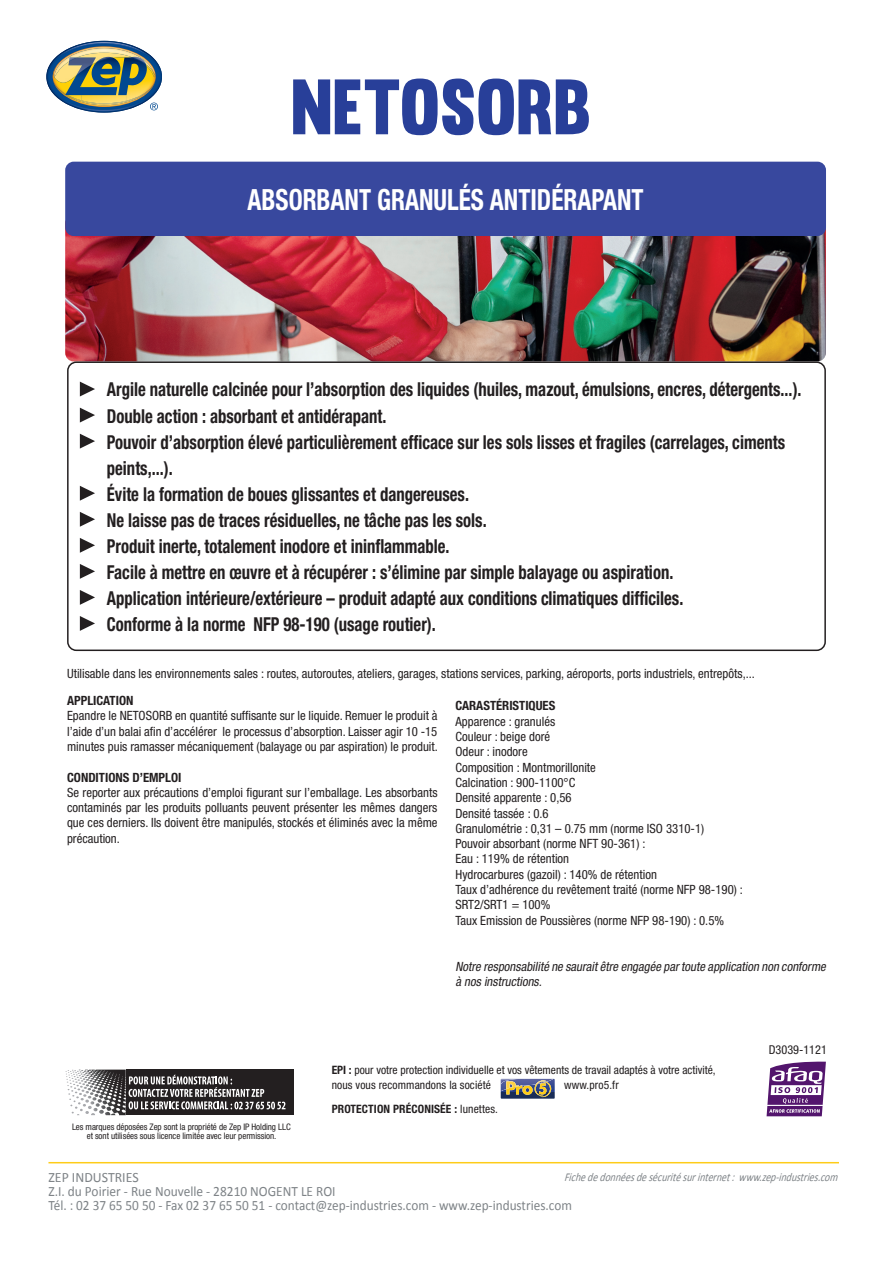
<style>
.page{position:relative;width:893px;height:1263px;background:#fff}
.page>*{position:absolute;margin:0;border:0;box-sizing:border-box;transform-origin:0 0}
.t1{font:76.8px "Muro";color:#283f99}
.t2{font:700 condensed 29.25px "Helvetica Neue LT Std";color:#fff;scale:.86 1}
.t3{font:700 condensed 19.2px/26.1px "Helvetica Neue LT Std";color:#231f20;scale:.87 1}
.t4{font:14.25px/14.2px "Calibri";color:#7e8387}
.t5{font:condensed 12.75px/15.3px "Helvetica Neue LT Std";color:#231f20;text-align:justify}
.t6{font:italic condensed 12.75px/15.3px "Helvetica Neue LT Std";color:#231f20}
.t7{font:700 condensed 12.75px "Helvetica Neue LT Std";color:#231f20}
.t8{font:condensed 12.3px "Helvetica Neue LT Std";color:#231f20}
.t9{font:italic 12px "Calibri";color:#7e8387;scale:.82 1}
.t10{font:condensed 11.55px/15px "Helvetica Neue LT Std";color:#231f20}
.t11{font:700 condensed 11.55px "Helvetica Neue LT Std";letter-spacing:.01em;color:#231f20}
.t12{font:condensed 9px/9px "Helvetica Neue LT Std";letter-spacing:-.005em;color:#231f20;text-align:center}
.s1{font-weight:700}
.s2{font-weight:400}
</style>
<div class="page">
<hr style="left:48px;top:1162px;width:791px;height:1px;background:#fecc18">
<svg style="left:150px;top:103px;width:8px;height:7px"></svg>
<img style="left:90px;top:41px;width:28px;height:1px">
<img style="left:46px;top:69px;width:2px;height:16px">
<img style="left:161px;top:70px;width:1px;height:13px">
<img style="left:79px;top:108px;width:50px;height:5px">
<img style="left:48px;top:61px;width:4px;height:31px">
<img style="left:80px;top:107px;width:48px;height:4px">
<img style="left:74px;top:42px;width:60px;height:4px">
<img style="left:52px;top:46px;width:104px;height:61px">
<img style="left:54px;top:77px;width:11px;height:6px">
<svg style="left:92px;top:46px;width:12px;height:1px"></svg>
<svg style="left:48px;top:65px;width:7px;height:13px"></svg>
<img style="left:54px;top:48px;width:99px;height:29px">
<svg style="left:65px;top:54px;width:96px;height:42px;background:#72846b"></svg>
<img style="left:65px;top:230px;width:761px;height:131px">
<svg style="left:766px;top:1061px;width:60px;height:56px"></svg>
<hr style="left:767px;top:1105px;width:56px;height:1px;background:#fff">
<div style="left:126px;top:1069px;width:167px;height:46px;background:#231f20"></div>
<svg style="left:79px;top:1069px;width:206px;height:46px"></svg>
<svg style="left:501px;top:1079px;width:54px;height:20px"></svg>
<img style="left:501px;top:1079px;width:24px;height:5px">
<div style="left:65px;top:162px;width:761px;height:74px;background:#38489e;border-radius:9px"></div>
<svg style="left:80px;top:382px;width:15px;height:14px"></svg>
<svg style="left:80px;top:408px;width:15px;height:14px"></svg>
<svg style="left:80px;top:434px;width:15px;height:15px"></svg>
<svg style="left:80px;top:486px;width:15px;height:15px"></svg>
<svg style="left:80px;top:512px;width:15px;height:15px"></svg>
<svg style="left:80px;top:538px;width:15px;height:15px"></svg>
<svg style="left:80px;top:564px;width:15px;height:15px"></svg>
<svg style="left:80px;top:590px;width:15px;height:15px"></svg>
<svg style="left:80px;top:616px;width:15px;height:15px"></svg>
<div style="left:67px;top:361px;width:759px;height:290px;border:2px solid #231f20;border-radius:9px"></div>
<h1 class="t1" style="left:291px;top:61px;width:302px">NETOSORB</h1>
<h2 class="t2" style="left:248px;top:182px;width:462px">ABSORBANT GRANULÉS ANTIDÉRAPANT</h2>
<p class="t3" style="left:107px;top:376px;width:800px">Argile naturelle calcinée pour l’absorption des liquides (huiles, mazout, émulsions, encres, détergents...).<br>Double action : absorbant et antidérapant.<br>Pouvoir d’absorption élevé particulièrement efficace sur les sols lisses et fragiles (carrelages, ciments peints,...).<br>Évite la formation de boues glissantes et dangereuses.<br>Ne laisse pas de traces résiduelles, ne tâche pas les sols.<br>Produit inerte, totalement inodore et ininflammable.<br>Facile à mettre en œuvre et à récupérer : s’élimine par simple balayage ou aspiration.<br>Application intérieure/extérieure – produit adapté aux conditions climatiques difficiles.<br>Conforme à la norme NFP 98-190 (usage routier).</p>
<p class="t5" style="left:67px;top:666px;width:689px">Utilisable dans les environnements sales : routes, autoroutes, ateliers, garages, stations services, parking, aéroports, ports industriels, entrepôts,...</p>
<p class="t7" style="left:67px;top:693px;width:68px">APPLICATION</p>
<p class="t5" style="left:67px;top:708px;width:372px">Epandre le NETOSORB en quantité suffisante sur le liquide. Remuer le produit à l’aide d’un balai afin d’accélérer le processus d’absorption. Laisser agir 10 -15 minutes puis ramasser mécaniquement (balayage ou par aspiration) le produit.</p>
<p class="t7" style="left:67px;top:769px;width:116px">CONDITIONS D’EMPLOI</p>
<p class="t5" style="left:67px;top:784px;width:372px">Se reporter aux précautions d’emploi figurant sur l’emballage. Les absorbants contaminés par les produits polluants peuvent présenter les mêmes dangers que ces derniers. Ils doivent être manipulés, stockés et éliminés avec la même précaution.</p>
<p class="t7" style="left:455px;top:698px;width:101px">CARASTÉRISTIQUES</p>
<p class="t5" style="left:455px;top:713px;width:289px;text-align:left">Apparence : granulés<br>Couleur : beige doré<br>Odeur : inodore<br>Composition : Montmorillonite<br>Calcination : 900-1100°C<br>Densité apparente : 0,56<br>Densité tassée : 0.6<br>Granulométrie : 0,31 – 0.75 mm (norme ISO 3310-1)<br>Pouvoir absorbant (norme NFT 90-361) :<br>Eau : 119% de rétention<br>Hydrocarbures (gazoil) : 140% de rétention<br>Taux d’adhérence du revêtement traité (norme NFP 98-190) :<br>SRT2/SRT1 = 100%<br>Taux Emission de Poussières (norme NFP 98-190) : 0.5%</p>
<p class="t6" style="left:455px;top:958px;width:374px">Notre responsabilité ne sauraitêtre engagée partoute application non conforme à nos instructions.</p>
<p class="t8" style="left:769px;top:1042px;width:60px">D3039-1121</p>
<p class="t10" style="left:332px;top:1063px;width:385px"><span class="s1">EPI :</span> pour votre protection individuelle et vos vêtements de travail adaptés à votre activité, nous vous recommandons la société</p>
<p class="t10" style="left:564px;top:1078px;width:56px">www.pro5.fr</p>
<p class="t12" style="left:72px;top:1122px;width:220px">Les marques déposées Zep sont la propriété de Zep IP Holding LLC et sont utilisées sous licence limitée avec leur permission.</p>
<p class="t11" style="left:332px;top:1102px;width:168px">PROTECTION PRÉCONISÉE : <span class="s2">lunettes.</span></p>
<p class="t9" style="left:564px;top:1168px;width:340px">Fichededonnéesdesécuritésurinternet:www.zep-industries.com</p>
<p class="t4" style="left:48px;top:1169px;width:525px">ZEP INDUSTRIES<br>Z.I. du Poirier - Rue Nouvelle - 28210 NOGENT LE ROI<br>Tél. : 02 37 65 50 50 - Fax 02 37 65 50 51 - contact@zep-industries.com - www.zep-industries.com</p>
</div>
